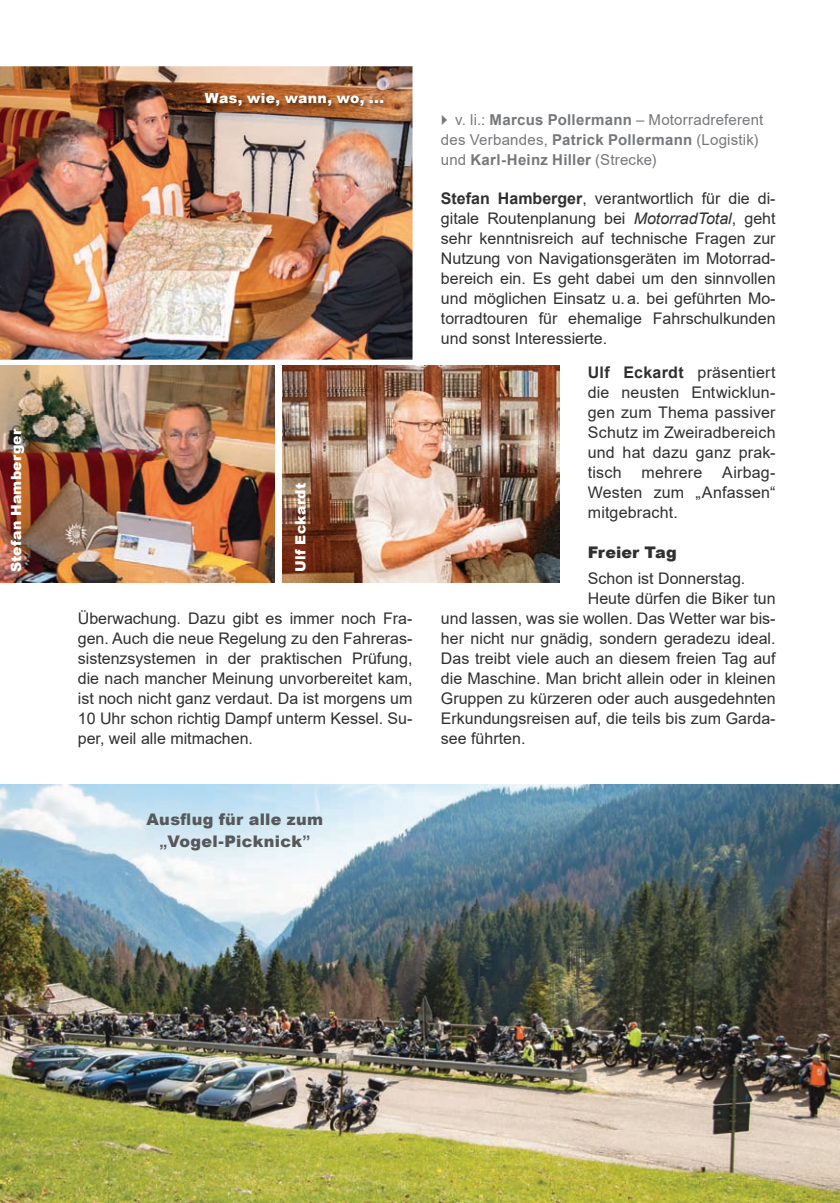
<style>
.page{position:relative;width:840px;height:1203px;background:#fff}
.page>*{position:absolute;margin:0;border:0;box-sizing:border-box;transform-origin:0 0}
.t1{font:16px/20px "Arial";color:#312f30;text-align:justify}
.t2{font:900 16px/21.6px "Arial";letter-spacing:.02em;color:#57585a;text-align:center}
.t3{font:900 16px "Arial";color:#312f30}
.t4{font:15px/20px "Arial";letter-spacing:.015em;color:#76787b}
.t5{font:900 14px "Arial";letter-spacing:.025em;color:#fff}
.s1{font-weight:700}
.s2{font-style:italic}
</style>
<div class="page">
<img style="left:0;top:366px;width:275px;height:217px">
<img style="left:283px;top:366px;width:276px;height:217px">
<img style="left:0;top:66px;width:412px;height:294px">
<img style="left:203px;top:91px;width:186px;height:21px">
<img style="left:0;top:785px;width:839px;height:418px">
<p class="t5" style="left:6px;top:572px;width:146px;rotate:-90deg">Stefan Hamberger</p>
<p class="t5" style="left:205px;top:88px;width:181px">Was, wie, wann, wo, ...</p>
<p class="t5" style="left:290px;top:572px;width:90px;rotate:-90deg">Ulf Eckardt</p>
<p class="t1" style="left:78px;top:608px;width:336px">Überwachung. Dazu gibt es immer noch Fra&shy;gen. Auch die neue Regelung zu den Fahreras&shy;sistenzsystemen in der praktischen Prüfung, die nach mancher Meinung unvorbereitet kam, ist noch nicht ganz verdaut. Da ist morgens um 10 Uhr schon richtig Dampf unterm Kessel. Su&shy;per, weil alle mitmachen.</p>
<p class="t2" style="left:147px;top:808px;width:178px">Ausflug für alle zum <span class="s1">„</span>Vogel-Picknick<span class="s1">”</span></p>
<p class="t4" style="left:441px;top:110px;width:324px;text-indent:14px">v. li.: <span class="s1">Marcus Pollermann</span> – Motorradreferent des Verbandes, <span class="s1">Patrick Pollermann</span> (Logistik) und <span class="s1">Karl-Heinz Hiller</span> (Strecke)</p>
<p class="t1" style="left:441px;top:188px;width:336px"><span class="s1">Stefan Hamberger</span>, verantwortlich für die di&shy;gitale Routenplanung bei <span class="s2">MotorradTotal</span>, geht sehr kenntnisreich auf technische Fragen zur Nutzung von Navigationsgeräten im Motorrad&shy;bereich ein. Es geht dabei um den sinnvollen und möglichen Einsatz u.a. bei geführten Mo&shy;torradtouren für ehemalige Fahrschulkunden und sonst Interessierte.</p>
<p class="t1" style="left:587px;top:362px;width:189px"><span class="s1">Ulf Eckardt</span> präsentiert die neusten Entwicklun&shy;gen zum Thema passiver Schutz im Zweiradbereich und hat dazu ganz prak&shy;tisch mehrere Airbag-Westen zum „Anfassen“ mitgebracht.</p>
<p class="t3" style="left:587px;top:541px;width:90px">Freier Tag</p>
<p class="t1" style="left:587px;top:568px;width:159px">Schon ist Donnerstag.</p>
<p class="t1" style="left:587px;top:588px;width:189px">Heute dürfen die Biker tun</p>
<p class="t1" style="left:441px;top:608px;width:336px">und lassen, was sie wollen. Das Wetter war bis-</p>
<p class="t1" style="left:441px;top:628px;width:336px">her nicht nur gnädig, sondern geradezu ideal.</p>
<p class="t1" style="left:441px;top:648px;width:336px">Das treibt viele auch an diesem freien Tag auf</p>
<p class="t1" style="left:441px;top:668px;width:336px">die Maschine. Man bricht allein oder in kleinen</p>
<p class="t1" style="left:441px;top:688px;width:336px">Gruppen zu kürzeren oder auch ausgedehnten</p>
<p class="t1" style="left:441px;top:708px;width:336px">Erkundungsreisen auf, die teils bis zum Garda-</p>
<p class="t1" style="left:441px;top:728px;width:86px">see führten.</p>
</div>
